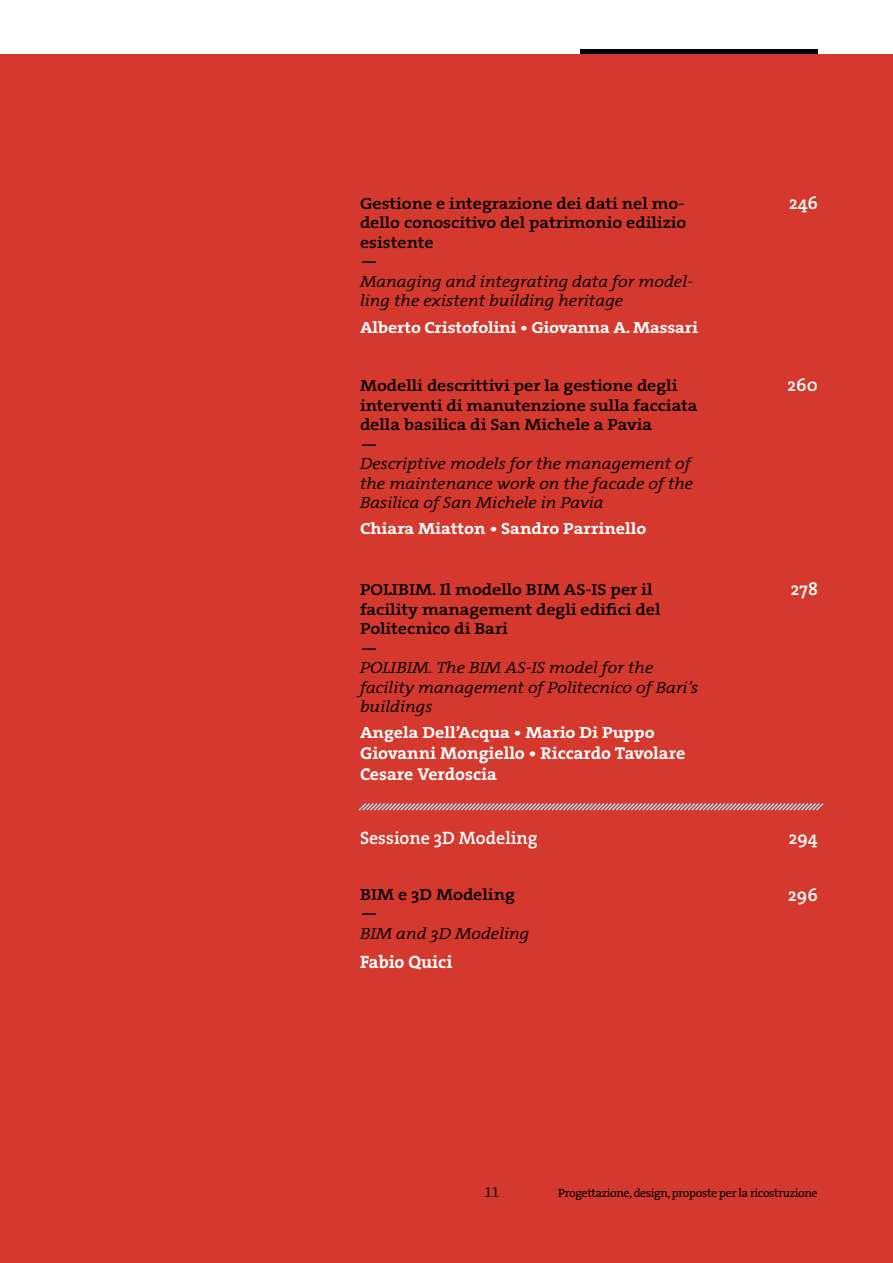
<style>
.page{position:relative;width:893px;height:1263px;background:#fff}
.page>*{position:absolute;margin:0;border:0;box-sizing:border-box;transform-origin:0 0}
.t1{font:18px "The Serif HP6 Se Bld";color:#fff}
.t2{font:18px "The Serif HP7 Bld";color:#fff}
.t3{font:17.25px/20.5px "The Serif HP7 Bld";color:#fff;scale:1.05 1}
.t4{font:16.2px/19.5px "The Serif HP6 Se Bld";color:#000;scale:1.11 1}
.t5{font:16.2px/19.5px "The Serif HP4 Se Lig IT";color:#000;scale:1.11 1}
.t6{font:16.2px "The Serif HP7 Bld";color:#fff;scale:1.11 1}
.t7{font:15px "Source Sans Pro";color:#000}
.t8{font:12px "The Serif HP5 Plain";letter-spacing:-.025em;color:#000}
</style>
<div class="page">
<div style="left:0;top:54px;width:893px;height:1209px;background:#d5382c"></div>
<hr style="left:580px;top:50px;width:238px;height:4px;background:#000">
<svg style="left:358px;top:803px;width:466px;height:8px"></svg>
<p class="t4" style="left:360px;top:194px;width:295px">Gestione e integrazione dei dati nel mo&shy;dello conoscitivo del patrimonio edilizio esistente<br>—</p>
<p class="t5" style="left:360px;top:272px;width:301px">Managing and integrating data for model&shy;ling the existent building heritage</p>
<p class="t6" style="left:360px;top:316px;width:306px">Alberto Cristofolini • Giovanna A. Massari</p>
<p class="t4" style="left:360px;top:376px;width:306px">Modelli descrittivi per la gestione degli interventi di manutenzione sulla facciata della basilica di San Michele a Pavia<br>—</p>
<p class="t5" style="left:360px;top:454px;width:302px">Descriptive models for the management of the maintenance work on the facade of the<br>Basilica of San Michele in Pavia</p>
<p class="t6" style="left:360px;top:518px;width:259px">Chiara Miatton • Sandro Parrinello</p>
<p class="t4" style="left:360px;top:580px;width:272px">POLIBIM. Il modello BIM AS-IS per il facility management degli edifici del<br>Politecnico di Bari<br>—</p>
<p class="t5" style="left:360px;top:658px;width:306px">POLIBIM. The BIM AS-IS model for the facility management of Politecnico of Bari’s buildings</p>
<p class="t6" style="left:360px;top:722px;width:267px">Angela Dell’Acqua • Mario Di Puppo</p>
<p class="t3" style="left:360px;top:743px;width:311px">Giovanni Mongiello • Riccardo Tavolare<br>Cesare Verdoscia</p>
<p class="t1" style="left:360px;top:826px;width:179px">Sessione 3D Modeling</p>
<p class="t4" style="left:360px;top:884px;width:141px">BIM e 3D Modeling —</p>
<p class="t5" style="left:360px;top:924px;width:154px">BIM and 3D Modeling</p>
<p class="t2" style="left:360px;top:950px;width:94px">Fabio Quici</p>
<p class="t1" style="left:789px;top:191px;width:30px">246</p>
<p class="t1" style="left:788px;top:373px;width:32px">260</p>
<p class="t1" style="left:791px;top:577px;width:29px">278</p>
<p class="t1" style="left:789px;top:826px;width:31px">294</p>
<p class="t1" style="left:788px;top:883px;width:31px">296</p>
<p class="t7" style="left:484px;top:1182px;width:16px">11</p>
<p class="t8" style="left:558px;top:1185px;width:261px">Progettazione, design, proposte per la ricostruzione</p>
</div>
